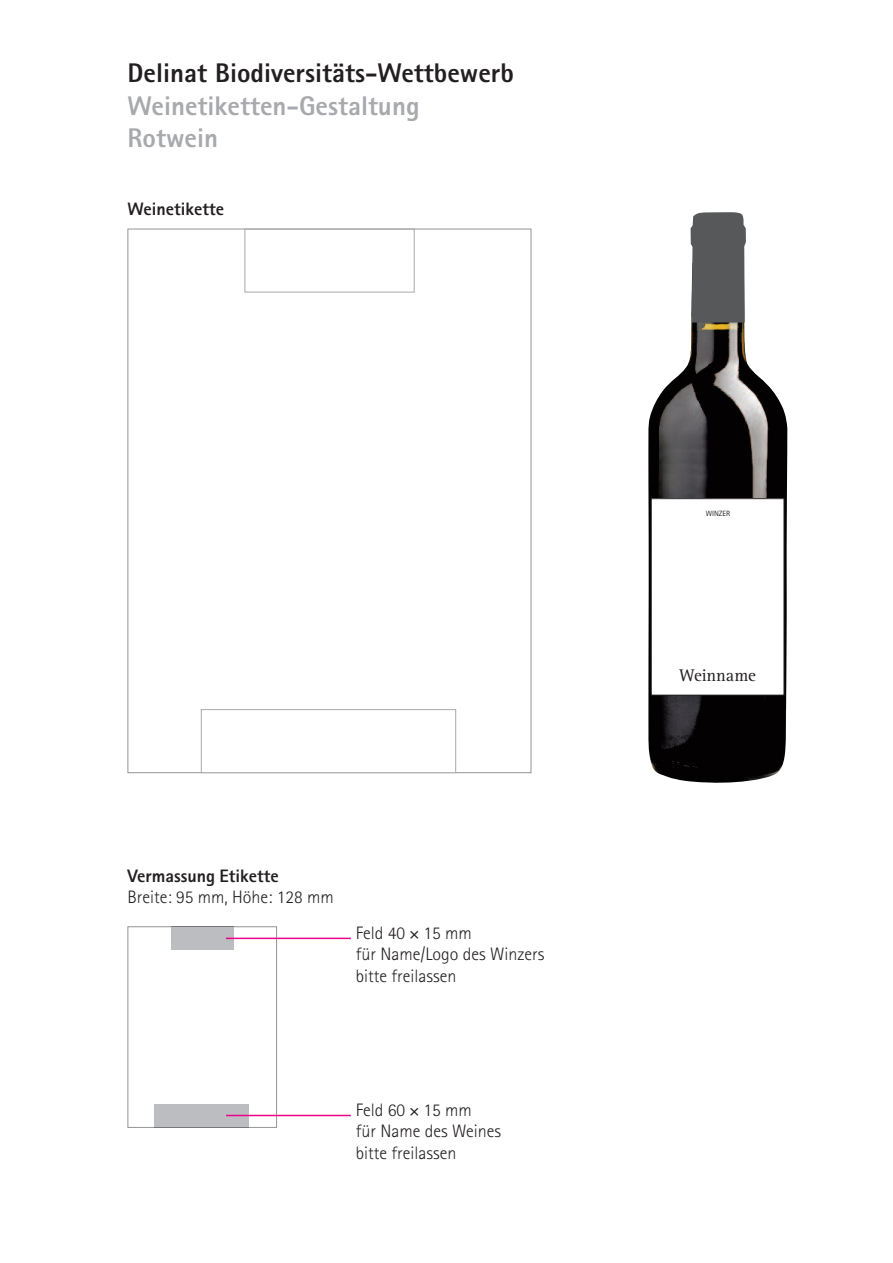
<style>
.page{position:relative;width:893px;height:1263px;background:#fff}
.page>*{position:absolute;margin:0;border:0;box-sizing:border-box;transform-origin:0 0}
.t1{font:800 27px "Rotis Sans Serif";color:#231f20}
.t2{font:800 27px/32.4px "Rotis Sans Serif";color:#a8a9ad}
.t3{font:300 18px/21.5px "Rotis Sans Serif";color:#231f20}
.t4{font:800 18px "Rotis Sans Serif";color:#231f20}
.t5{font:17.4px "Rotis Serif";color:#231f20}
.t6{font:7.65px "Rotis Sans Serif";color:#231f20}
</style>
<div class="page">
<img style="left:648px;top:323px;width:139px;height:460px">
<div style="left:244px;top:229px;width:171px;height:63px;border:1px solid #a8a9ad"></div>
<div style="left:201px;top:709px;width:255px;height:64px;border:1px solid #a8a9ad"></div>
<div style="left:128px;top:926px;width:149px;height:202px;border:1px solid #939598"></div>
<div style="left:171px;top:927px;width:63px;height:23px;background:#bcbdc0"></div>
<hr style="left:171px;top:926px;width:63px;height:1px;background:#76787b">
<div style="left:155px;top:1104px;width:94px;height:23px;background:#bcbdc0"></div>
<hr style="left:155px;top:1127px;width:94px;height:1px;background:#76787b">
<hr style="left:226px;top:938px;width:125px;height:1px;background:#ed028c">
<hr style="left:226px;top:1115px;width:125px;height:1px;background:#ed028c">
<div style="left:651px;top:499px;width:133px;height:196px;background:#fff"></div>
<div style="left:651px;top:498px;width:133px;height:197px;border:1px solid #231f20"></div>
<svg style="left:691px;top:212px;width:55px;height:111px;background:#5e5f61"></svg>
<h1 class="t1" style="left:128px;top:64px;width:388px">Delinat Biodiversitäts-Wettbewerb</h1>
<h1 class="t2" style="left:128px;top:92px;width:293px">Weinetiketten-Gestaltung<br>Rotwein</h1>
<p class="t4" style="left:128px;top:203px;width:98px">Weinetikette</p>
<p class="t4" style="left:128px;top:869px;width:153px">Vermassung Etikette</p>
<p class="t3" style="left:128px;top:888px;width:208px">Breite: 95 mm, Höhe: 128 mm</p>
<p class="t3" style="left:356px;top:924px;width:190px">Feld 40 15 mm<br>für Name/Logo des Winzers bitte freilassen</p>
<p class="t3" style="left:356px;top:1100px;width:147px">Feld 60 15 mm<br>für Name des Weines bitte freilassen</p>
<p class="t6" style="left:706px;top:511px;width:26px">WINZER</p>
<p class="t5" style="left:679px;top:669px;width:78px">Weinname</p>
</div>
